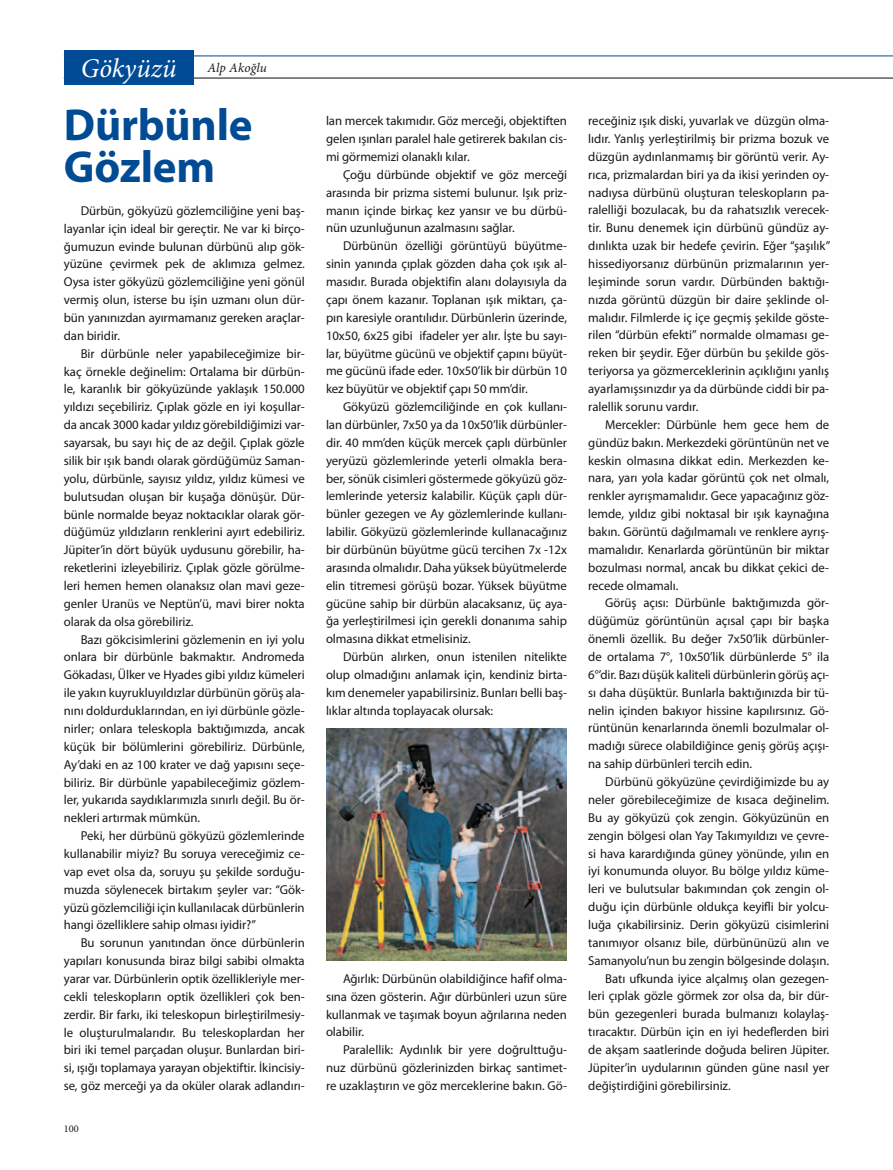
<style>
.page{position:relative;width:893px;height:1170px;background:#fff}
.page>*{position:absolute;margin:0;border:0;box-sizing:border-box;transform-origin:0 0}
.t1{font:700 45px/42px "Myriad Pro";letter-spacing:-.005em;color:#004b94}
.t2{font:italic 27px "Minion Pro";color:#fff}
.t3{font:italic 13.2px "Minion Pro";letter-spacing:.01em;color:#1a171c}
.t4{font:12.9px/17.9px "Myriad Pro";letter-spacing:-.005em;color:#1a171c;text-align:justify}
.t5{font:10.35px "Minion Pro";color:#1a171c}
</style>
<div class="page">
<hr style="left:64px;top:78px;width:829px;height:1px;background:#070c12">
<hr style="left:64px;top:56px;width:829px;height:1px;background:#004b94">
<div style="left:64px;top:50px;width:129px;height:34px;background:#004b94"></div>
<img style="left:326px;top:728px;width:241px;height:232px">
<h2 class="t2" style="left:81px;top:50px;width:97px">Gökyüzü</h2>
<p class="t3" style="left:207px;top:58px;width:61px">Alp Akoğlu</p>
<h1 class="t1" style="left:64px;top:102px;width:190px">Dürbünle<br>Gözlem</h1>
<p class="t4" style="left:64px;top:201px;width:242px;text-indent:17px">Dürbün, gökyüzü gözlemciliğine yeni baş&shy;layanlar için ideal bir gereçtir. Ne var ki birço&shy;ğumuzun evinde bulunan dürbünü alıp gök&shy;yüzüne çevirmek pek de aklımıza gelmez.<br>Oysa ister gökyüzü gözlemciliğine yeni gönül vermiş olun, isterse bu işin uzmanı olun dür&shy;bün yanınızdan ayırmamanız gereken araçlar&shy;dan biridir.</p>
<p class="t4" style="left:64px;top:344px;width:242px;text-indent:17px">Bir dürbünle neler yapabileceğimize bir&shy;kaç örnekle değinelim: Ortalama bir dürbün&shy;le, karanlık bir gökyüzünde yaklaşık 150.000 yıldızı seçebiliriz. Çıplak gözle en iyi koşullar&shy;da ancak 3000 kadar yıldız görebildiğimizi var&shy;sayarsak, bu sayı hiç de az değil. Çıplak gözle silik bir ışık bandı olarak gördüğümüz Saman&shy;yolu, dürbünle, sayısız yıldız, yıldız kümesi ve bulutsudan oluşan bir kuşağa dönüşür. Dür&shy;bünle normalde beyaz noktacıklar olarak gör&shy;düğümüz yıldızların renklerini ayırt edebiliriz.<br>Jüpiter’in dört büyük uydusunu görebilir, ha&shy;reketlerini izleyebiliriz. Çıplak gözle görülme&shy;leri hemen hemen olanaksız olan mavi geze&shy;genler Uranüs ve Neptün’ü, mavi birer nokta olarak da olsa görebiliriz.</p>
<p class="t4" style="left:64px;top:630px;width:242px;text-indent:17px">Bazı gökcisimlerini gözlemenin en iyi yolu onlara bir dürbünle bakmaktır. Andromeda Gökadası, Ülker ve Hyades gibi yıldız kümeleri ile yakın kuyrukluyıldızlar dürbünün görüş ala&shy;nını doldurduklarından, en iyi dürbünle gözle&shy;nirler; onlara teleskopla baktığımızda, ancak küçük bir bölümlerini görebiliriz. Dürbünle, Ay’daki en az 100 krater ve dağ yapısını seçe&shy;biliriz. Bir dürbünle yapabileceğimiz gözlem&shy;ler, yukarıda saydıklarımızla sınırlı değil. Bu ör&shy;nekleri artırmak mümkün.</p>
<p class="t4" style="left:64px;top:826px;width:242px;text-indent:17px">Peki, her dürbünü gökyüzü gözlemlerinde kullanabilir miyiz? Bu soruya vereceğimiz ce&shy;vap evet olsa da, soruyu şu şekilde sorduğu&shy;muzda söylenecek birtakım şeyler var: “Gök&shy;yüzü gözlemciliği için kullanılacak dürbünlerin hangi özelliklere sahip olması iyidir?”</p>
<p class="t4" style="left:64px;top:933px;width:242px;text-indent:17px">Bu sorunun yanıtından önce dürbünlerin yapıları konusunda biraz bilgi sabibi olmakta yarar var. Dürbünlerin optik özellikleriyle mer&shy;cekli teleskopların optik özellikleri çok ben&shy;zerdir. Bir farkı, iki teleskopun birleştirilmesiy&shy;le oluşturulmalarıdır. Bu teleskoplardan her biri iki temel parçadan oluşur. Bunlardan biri&shy;si, ışığı toplamaya yarayan objektiftir. İkincisiy&shy;se, göz merceği ya da oküler olarak adlandırı-</p>
<p class="t5" style="left:64px;top:1121px;width:16px">100</p>
<p class="t4" style="left:326px;top:112px;width:242px">lan mercek takımıdır. Göz merceği, objektiften gelen ışınları paralel hale getirerek bakılan cis&shy;mi görmemizi olanaklı kılar.</p>
<p class="t4" style="left:326px;top:165px;width:242px;text-indent:17px">Çoğu dürbünde objektif ve göz merceği arasında bir prizma sistemi bulunur. Işık priz&shy;manın içinde birkaç kez yansır ve bu dürbü&shy;nün uzunluğunun azalmasını sağlar.</p>
<p class="t4" style="left:326px;top:237px;width:242px;text-indent:17px">Dürbünün özelliği görüntüyü büyütme&shy;sinin yanında çıplak gözden daha çok ışık al&shy;masıdır. Burada objektifin alanı dolayısıyla da çapı önem kazanır. Toplanan ışık miktarı, ça&shy;pın karesiyle orantılıdır. Dürbünlerin üzerinde, 10x50, 6x25 gibi ifadeler yer alır. İşte bu sayı&shy;lar, büyütme gücünü ve objektif çapını büyüt&shy;me gücünü ifade eder. 10x50’lik bir dürbün 10 kez büyütür ve objektif çapı 50 mm’dir.</p>
<p class="t4" style="left:326px;top:397px;width:242px;text-indent:17px">Gökyüzü gözlemciliğinde en çok kullanı&shy;lan dürbünler, 7x50 ya da 10x50’lik dürbünler&shy;dir. 40 mm’den küçük mercek çaplı dürbünler yeryüzü gözlemlerinde yeterli olmakla bera&shy;ber, sönük cisimleri göstermede gökyüzü göz&shy;lemlerinde yetersiz kalabilir. Küçük çaplı dür&shy;bünler gezegen ve Ay gözlemlerinde kullanı&shy;labilir. Gökyüzü gözlemlerinde kullanacağınız bir dürbünün büyütme gücü tercihen 7x -12x arasında olmalıdır. Daha yüksek büyütmelerde elin titremesi görüşü bozar. Yüksek büyütme gücüne sahip bir dürbün alacaksanız, üç aya&shy;ğa yerleştirilmesi için gerekli donanıma sahip olmasına dikkat etmelisiniz.</p>
<p class="t4" style="left:326px;top:647px;width:242px;text-indent:17px">Dürbün alırken, onun istenilen nitelikte olup olmadığını anlamak için, kendiniz birta&shy;kım denemeler yapabilirsiniz. Bunları belli baş&shy;lıklar altında toplayacak olursak:</p>
<p class="t4" style="left:326px;top:969px;width:242px;text-indent:17px">Ağırlık: Dürbünün olabildiğince hafif olma&shy;sına özen gösterin. Ağır dürbünleri uzun süre kullanmak ve taşımak boyun ağrılarına neden olabilir.</p>
<p class="t4" style="left:326px;top:1040px;width:242px;text-indent:17px">Paralellik: Aydınlık bir yere doğrulttuğu&shy;nuz dürbünü gözlerinizden birkaç santimet&shy;re uzaklaştırın ve göz merceklerine bakın. Gö-</p>
<p class="t4" style="left:588px;top:112px;width:244px">receğiniz ışık diski, yuvarlak ve düzgün olma&shy;lıdır. Yanlış yerleştirilmiş bir prizma bozuk ve düzgün aydınlanmamış bir görüntü verir. Ay&shy;rıca, prizmalardan biri ya da ikisi yerinden oy&shy;nadıysa dürbünü oluşturan teleskopların pa&shy;ralelliği bozulacak, bu da rahatsızlık verecek&shy;tir. Bunu denemek için dürbünü gündüz ay&shy;dınlıkta uzak bir hedefe çevirin. Eğer “şaşılık” hissediyorsanız dürbünün prizmalarının yer&shy;leşiminde sorun vardır. Dürbünden baktığı&shy;nızda görüntü düzgün bir daire şeklinde ol&shy;malıdır. Filmlerde iç içe geçmiş şekilde göste&shy;rilen “dürbün efekti” normalde olmaması ge&shy;reken bir şeydir. Eğer dürbün bu şekilde gös&shy;teriyorsa ya gözmerceklerinin açıklığını yanlış ayarlamışsınızdır ya da dürbünde ciddi bir pa&shy;ralellik sorunu vardır.</p>
<p class="t4" style="left:588px;top:415px;width:242px;text-indent:17px">Mercekler: Dürbünle hem gece hem de gündüz bakın. Merkezdeki görüntünün net ve keskin olmasına dikkat edin. Merkezden ke&shy;nara, yarı yola kadar görüntü çok net olmalı, renkler ayrışmamalıdır. Gece yapacağınız göz&shy;lemde, yıldız gibi noktasal bir ışık kaynağına bakın. Görüntü dağılmamalı ve renklere ayrış&shy;mamalıdır. Kenarlarda görüntünün bir miktar bozulması normal, ancak bu dikkat çekici de&shy;recede olmamalı.</p>
<p class="t4" style="left:588px;top:594px;width:242px;text-indent:17px">Görüş açısı: Dürbünle baktığımızda gör&shy;düğümüz görüntünün açısal çapı bir başka önemli özellik. Bu değer 7x50’lik dürbünler&shy;de ortalama 7°, 10x50’lik dürbünlerde 5° ila 6°’dir. Bazı düşük kaliteli dürbünlerin görüş açı&shy;sı daha düşüktür. Bunlarla baktığınızda bir tü&shy;nelin içinden bakıyor hissine kapılırsınız. Gö&shy;rüntünün kenarlarında önemli bozulmalar ol&shy;madığı sürece olabildiğince geniş görüş açışı&shy;na sahip dürbünleri tercih edin.</p>
<p class="t4" style="left:605px;top:772px;width:225px">Dürbünü gökyüzüne çevirdiğimizde bu ay</p>
<p class="t4" style="left:588px;top:790px;width:242px">neler görebileceğimize de kısaca değinelim.</p>
<p class="t4" style="left:588px;top:808px;width:242px">Bu ay gökyüzü çok zengin. Gökyüzünün en</p>
<p class="t4" style="left:588px;top:826px;width:242px">zengin bölgesi olan Yay Takımyıldızı ve çevre-</p>
<p class="t4" style="left:588px;top:844px;width:242px">si hava karardığında güney yönünde, yılın en</p>
<p class="t4" style="left:588px;top:861px;width:242px">iyi konumunda oluyor. Bu bölge yıldız küme-</p>
<p class="t4" style="left:588px;top:879px;width:242px">leri ve bulutsular bakımından çok zengin ol-</p>
<p class="t4" style="left:588px;top:897px;width:242px">duğu için dürbünle oldukça keyifli bir yolcu-</p>
<p class="t4" style="left:588px;top:915px;width:242px">luğa çıkabilirsiniz. Derin gökyüzü cisimlerini</p>
<p class="t4" style="left:588px;top:933px;width:242px">tanımıyor olsanız bile, dürbününüzü alın ve</p>
<p class="t4" style="left:588px;top:951px;width:242px">Samanyolu’nun bu zengin bölgesinde dolaşın.</p>
<p class="t4" style="left:605px;top:969px;width:225px">Batı ufkunda iyice alçalmış olan gezegen-</p>
<p class="t4" style="left:588px;top:986px;width:242px">leri çıplak gözle görmek zor olsa da, bir dür-</p>
<p class="t4" style="left:588px;top:1004px;width:242px">bün gezegenleri burada bulmanızı kolaylaş-</p>
<p class="t4" style="left:588px;top:1022px;width:242px">tıracaktır. Dürbün için en iyi hedeflerden biri</p>
<p class="t4" style="left:588px;top:1040px;width:242px">de akşam saatlerinde doğuda beliren Jüpiter.</p>
<p class="t4" style="left:588px;top:1058px;width:242px">Jüpiter’in uydularının günden güne nasıl yer</p>
<p class="t4" style="left:588px;top:1076px;width:144px">değiştirdiğini görebilirsiniz.</p>
</div>
